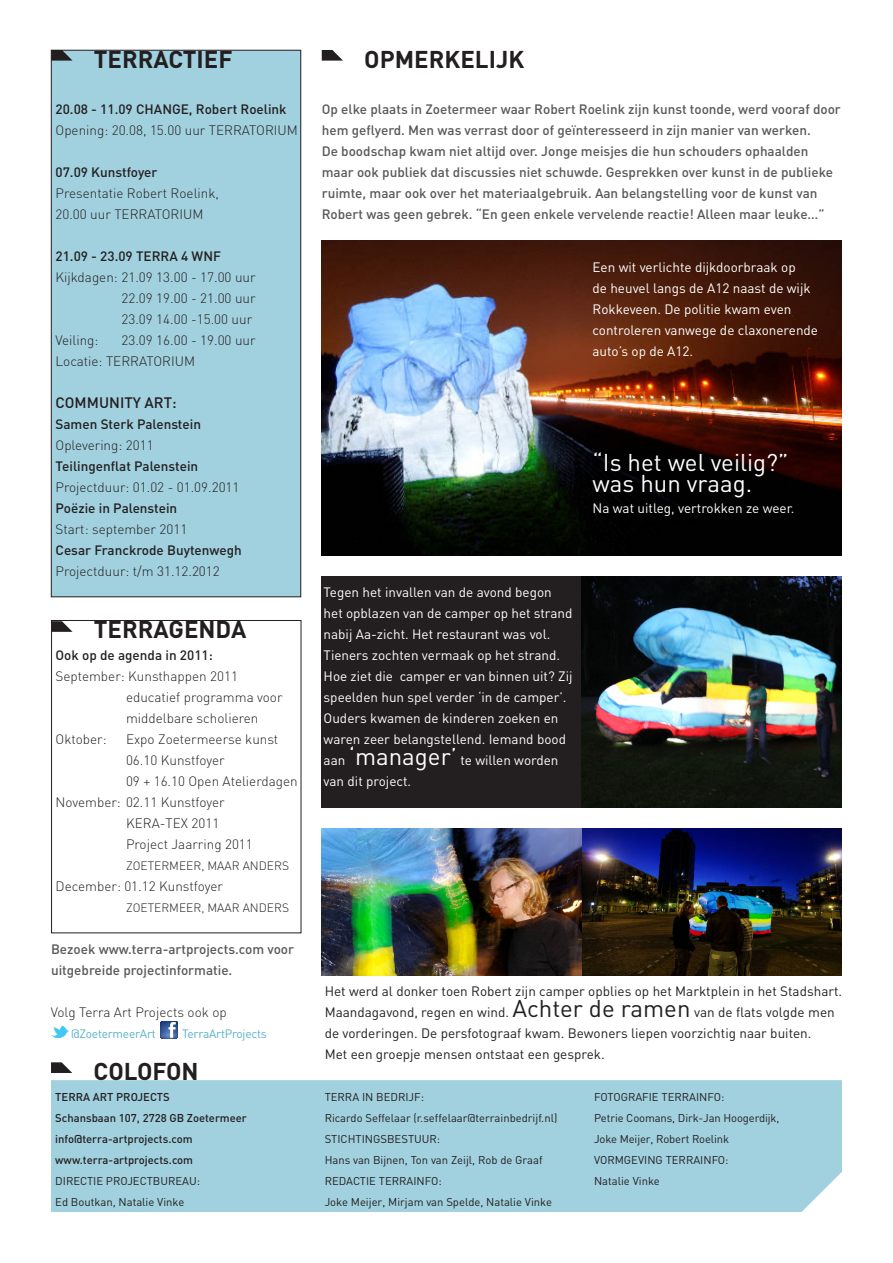
<style>
.page{position:relative;width:893px;height:1263px;background:#fff}
.page>*{position:absolute;margin:0;border:0;box-sizing:border-box;transform-origin:0 0}
.t1{font:700 24px "DIN";color:#231f20}
.Geen_afstand{font:24px "DIN";color:#fff}
.t2{font:500 15px "DIN";color:#231f20}
.t3{font:300 13.5px/21px "DIN";color:#231f20}
.Geen_afstand-2{font:500 13.5px/21px "DIN";color:#57585a}
.Geen_afstand-3{font:13.5px/21px "DIN";color:#fff}
.Geen_afstand-4{font:13.5px/21px "DIN";color:#231f20}
.t4{font:500 13.5px "DIN";color:#231f20}
.t5{font:300 12px "DIN";color:#231f20}
.Geen_afstand-5{font:12px "DIN";letter-spacing:-.02em;color:#58b2c7}
.t6{font:11.25px/21px "DIN";color:#231f20}
.t7{font:500 11.25px "DIN";color:#231f20}
.s1{font-size:24px}
</style>
<div class="page">
<div style="left:51px;top:1080px;width:791px;height:132px;background:#a1d0de"></div>
<div style="left:322px;top:576px;width:260px;height:231px;background:#231f20"></div>
<svg style="left:51px;top:1062px;width:21px;height:11px"></svg>
<div style="left:51px;top:50px;width:250px;height:547px;background:#a1d0de"></div>
<div style="left:51px;top:50px;width:250px;height:547px;border:1px solid #231f20"></div>
<div style="left:51px;top:620px;width:250px;height:313px;border:1px solid #231f20"></div>
<svg style="left:51px;top:621px;width:22px;height:11px"></svg>
<svg style="left:51px;top:50px;width:22px;height:11px"></svg>
<img style="left:322px;top:240px;width:520px;height:315px">
<svg style="left:322px;top:50px;width:21px;height:11px"></svg>
<svg style="left:51px;top:1026px;width:18px;height:12px"></svg>
<svg style="left:161px;top:1021px;width:17px;height:17px"></svg>
<img style="left:582px;top:576px;width:260px;height:231px">
<img style="left:322px;top:828px;width:520px;height:147px">
<p class="t1" style="left:94px;top:43px;width:140px">TERRACTIEF</p>
<p class="t4" style="left:56px;top:101px;width:233px">20.08 - 11.09 CHANGE, Robert Roelink</p>
<p class="t3" style="left:56px;top:120px;width:244px">Opening: 20.08, 15.00 uur TERRATORIUM</p>
<p class="t4" style="left:56px;top:164px;width:103px">07.09 Kunstfoyer</p>
<p class="t3" style="left:56px;top:183px;width:165px">Presentatie Robert Roelink,</p>
<p class="t3" style="left:56px;top:204px;width:149px">20.00 uur TERRATORIUM</p>
<p class="t4" style="left:56px;top:248px;width:167px">21.09 - 23.09 TERRA 4 WNF</p>
<p class="t3" style="left:56px;top:267px;width:202px">Kijkdagen: 21.09 13.00 - 17.00 uur</p>
<p class="t3" style="left:122px;top:288px;width:136px">22.09 19.00 - 21.00 uur</p>
<p class="t3" style="left:122px;top:309px;width:132px">23.09 14.00 -15.00 uur</p>
<p class="t3" style="left:56px;top:330px;width:44px">Veiling:</p>
<p class="t3" style="left:122px;top:330px;width:136px">23.09 16.00 - 19.00 uur</p>
<p class="t3" style="left:56px;top:351px;width:141px">Locatie: TERRATORIUM</p>
<p class="t2" style="left:56px;top:393px;width:123px">COMMUNITY ART:</p>
<p class="t4" style="left:56px;top:416px;width:147px">Samen Sterk Palenstein</p>
<p class="t3" style="left:56px;top:435px;width:100px">Oplevering: 2011</p>
<p class="t4" style="left:56px;top:458px;width:144px">Teilingenflat Palenstein</p>
<p class="t3" style="left:56px;top:477px;width:185px">Projectduur: 01.02 - 01.09.2011</p>
<p class="t4" style="left:56px;top:500px;width:123px">Poëzie in Palenstein</p>
<p class="t3" style="left:56px;top:519px;width:133px">Start: september 2011</p>
<p class="t4" style="left:56px;top:542px;width:188px">Cesar Franckrode Buytenwegh</p>
<p class="t3" style="left:56px;top:561px;width:166px">Projectduur: t/m 31.12.2012</p>
<p class="t1" style="left:94px;top:614px;width:154px">TERRAGENDA</p>
<p class="t4" style="left:56px;top:647px;width:159px">Ook op de agenda in 2011:</p>
<p class="t3" style="left:56px;top:666px;width:184px">September: Kunsthappen 2011</p>
<p class="t3" style="left:126px;top:687px;width:158px">educatief programma voor middelbare scholieren</p>
<p class="t3" style="left:56px;top:729px;width:53px">Oktober:</p>
<p class="t3" style="left:126px;top:729px;width:154px">Expo Zoetermeerse kunst</p>
<p class="t3" style="left:126px;top:750px;width:100px">06.10 Kunstfoyer</p>
<p class="t3" style="left:126px;top:771px;width:173px">09 + 16.10 Open Atelierdagen</p>
<p class="t3" style="left:56px;top:792px;width:171px">November: 02.11 Kunstfoyer</p>
<p class="t3" style="left:126px;top:813px;width:95px">KERA-TEX 2011</p>
<p class="t3" style="left:126px;top:834px;width:128px">Project Jaarring 2011</p>
<p class="t5" style="left:126px;top:858px;width:164px">ZOETERMEER, MAAR ANDERS</p>
<p class="t3" style="left:56px;top:876px;width:169px">December: 01.12 Kunstfoyer</p>
<p class="t5" style="left:126px;top:900px;width:164px">ZOETERMEER, MAAR ANDERS</p>
<p class="Geen_afstand-2" style="left:51px;top:938px;width:245px">Bezoek www.terra-artprojects.com voor uitgebreide projectinformatie.</p>
<p class="t3" style="left:51px;top:1002px;width:177px">Volg Terra Art Projects ook op</p>
<p class="Geen_afstand-5" style="left:71px;top:1026px;width:86px">@ZoetermeerArt</p>
<p class="Geen_afstand-5" style="left:182px;top:1026px;width:86px">TerraArtProjects</p>
<p class="t1" style="left:94px;top:1056px;width:107px">COLOFON</p>
<p class="t7" style="left:55px;top:1090px;width:116px">TERRA ART PROJECTS</p>
<p class="t7" style="left:55px;top:1111px;width:193px">Schansbaan 107, 2728 GB Zoetermeer</p>
<p class="t7" style="left:55px;top:1132px;width:139px">info@terra-artprojects.com</p>
<p class="t7" style="left:55px;top:1153px;width:139px">www.terra-artprojects.com</p>
<p class="t6" style="left:55px;top:1170px;width:146px">DIRECTIE PROJECTBUREAU:<br>Ed Boutkan, Natalie Vinke</p>
<p class="t1" style="left:364px;top:43px;width:162px">OPMERKELIJK</p>
<p class="Geen_afstand-2" style="left:322px;top:98px;width:521px">Op elke plaats in Zoetermeer waar Robert Roelink zijn kunst toonde, werd vooraf door hem geflyerd. Men was verrast door of geïnteresseerd in zijn manier van werken.<br>De boodschap kwam niet altijd over. Jonge meisjes die hun schouders ophaalden maar ook publiek dat discussies niet schuwde. Gesprekken over kunst in de publieke ruimte, maar ook over het materiaalgebruik. Aan belangstelling voor de kunst van Robert was geen gebrek. “En geen enkele vervelende reactie! Alleen maar leuke…”</p>
<p class="Geen_afstand-3" style="left:592px;top:256px;width:227px">Een wit verlichte dijkdoorbraak op<br>de heuvel langs de A12 naast de wijk<br>Rokkeveen. De politie kwam even controleren vanwege de claxonerende auto’s op de A12.</p>
<p class="Geen_afstand" style="left:592px;top:447px;width:198px">“Is het wel veilig?”</p>
<p class="Geen_afstand" style="left:592px;top:468px;width:161px">was hun vraag.</p>
<p class="Geen_afstand-3" style="left:592px;top:497px;width:203px">Na wat uitleg, vertrokken ze weer.</p>
<p class="Geen_afstand-3" style="left:324px;top:581px;width:250px">Tegen het invallen van de avond begon het opblazen van de camper op het strand nabij Aa-zicht. Het restaurant was vol.<br>Tieners zochten vermaak op het strand.<br>Hoe ziet die camper er van binnen uit? Zij speelden hun spel verder ‘in de camper’.<br>Ouders kwamen de kinderen zoeken en waren zeer belangstellend. Iemand bood aan <span class="s1">‘manager’</span> te willen worden van dit project.</p>
<p class="Geen_afstand-4" style="left:325px;top:980px;width:519px">Het werd al donker toen Robert zijn camper opblies op het Marktplein in het Stadshart.<br>Maandagavond, regen en wind. <span class="s1">Achter de ramen</span> van de flats volgde men de vorderingen. De persfotograaf kwam. Bewoners liepen voorzichtig naar buiten.</p>
<p class="Geen_afstand-4" style="left:325px;top:1043px;width:282px">Met een groepje mensen ontstaat een gesprek.</p>
<p class="t6" style="left:325px;top:1086px;width:101px">TERRA IN BEDRIJF:</p>
<p class="t6" style="left:325px;top:1107px;width:234px">Ricardo Seffelaar (r.seffelaar@terrainbedrijf.nl)</p>
<p class="t6" style="left:325px;top:1128px;width:117px">STICHTINGSBESTUUR:</p>
<p class="t6" style="left:325px;top:1149px;width:219px">Hans van Bijnen, Ton van Zeijl, Rob de Graaf</p>
<p class="t6" style="left:325px;top:1170px;width:119px">REDACTIE TERRAINFO:</p>
<p class="t6" style="left:325px;top:1191px;width:229px">Joke Meijer, Mirjam van Spelde, Natalie Vinke</p>
<p class="t6" style="left:594px;top:1086px;width:132px">FOTOGRAFIE TERRAINFO:</p>
<p class="t6" style="left:594px;top:1107px;width:187px">Petrie Coomans, Dirk-Jan Hoogerdijk,</p>
<p class="t6" style="left:594px;top:1128px;width:137px">Joke Meijer, Robert Roelink</p>
<p class="t6" style="left:594px;top:1149px;width:136px">VORMGEVING TERRAINFO:</p>
<p class="t6" style="left:594px;top:1170px;width:67px">Natalie Vinke</p>
</div>
